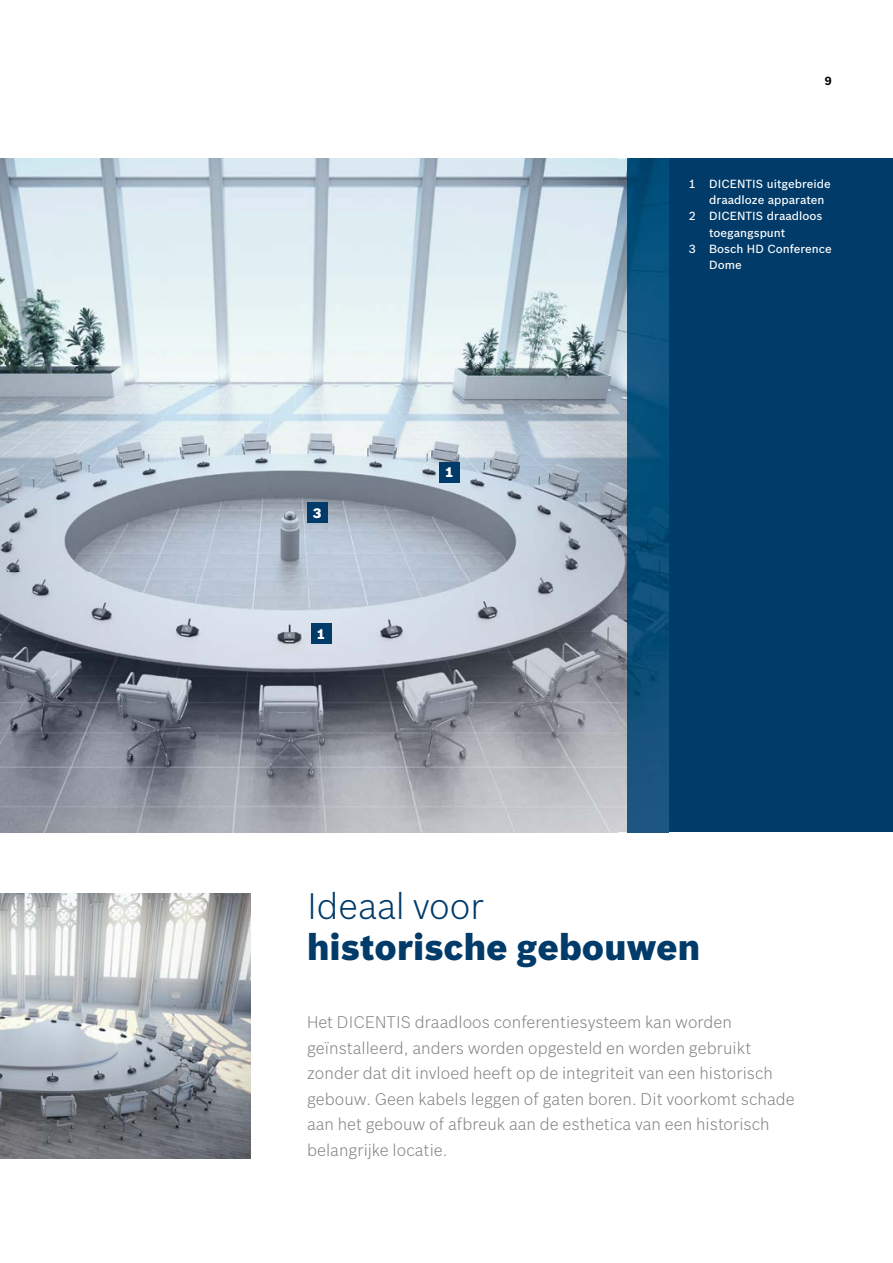
<style>
.page{position:relative;width:893px;height:1263px;background:#fff}
.page>*{position:absolute;margin:0;border:0;box-sizing:border-box;transform-origin:0 0}
.t1{font:900 36px "Bosch Sans";color:#003b6a}
.t2{font:300 36px "Bosch Sans";color:#003b6a}
.t3{font:300 16.5px/25.5px "Bosch Sans";letter-spacing:.005em;color:#808285}
.t4{font:900 13.5px "Bosch Sans";color:#fff}
.t5{font:500 11.55px "Bosch Sans";color:#fff}
.t6{font:700 11.55px "Bosch Sans";color:#000}
</style>
<div class="page">
<img style="left:0;top:893px;width:250px;height:266px">
<div style="left:668px;top:159px;width:225px;height:673px;background:#003b6a"></div>
<img style="left:0;top:159px;width:628px;height:673px">
<img style="left:628px;top:159px;width:40px;height:673px">
<div style="left:311px;top:624px;width:20px;height:20px;background:#003b6a"></div>
<div style="left:439px;top:462px;width:21px;height:21px;background:#003b6a"></div>
<div style="left:307px;top:503px;width:20px;height:20px;background:#003b6a"></div>
<p class="t6" style="left:825px;top:72px;width:8px">9</p>
<p class="t4" style="left:313px;top:502px;width:10px">3</p>
<p class="t4" style="left:317px;top:623px;width:10px">1</p>
<p class="t4" style="left:445px;top:462px;width:10px">1</p>
<p class="t5" style="left:689px;top:175px;width:143px">1 DICENTIS uitgebreide</p>
<p class="t5" style="left:709px;top:191px;width:117px">draadloze apparaten</p>
<p class="t5" style="left:689px;top:208px;width:135px">2 DICENTIS draadloos</p>
<p class="t5" style="left:709px;top:224px;width:78px">toegangspunt</p>
<p class="t5" style="left:689px;top:240px;width:144px">3 Bosch HD Conference</p>
<p class="t5" style="left:709px;top:257px;width:34px">Dome</p>
<h1 class="t2" style="left:307px;top:881px;width:178px">Ideaal voor</h1>
<h1 class="t1" style="left:307px;top:919px;width:395px">historische gebouwen</h1>
<p class="t3" style="left:307px;top:1008px;width:489px">Het DICENTIS draadloos conferentiesysteem kan worden geïnstalleerd, anders worden opgesteld en worden gebruikt zonder dat dit invloed heeft op de integriteit van een historisch gebouw. Geen kabels leggen of gaten boren. Dit voorkomt schade aan het gebouw of afbreuk aan de esthetica van een historisch belangrijke locatie.</p>
</div>
